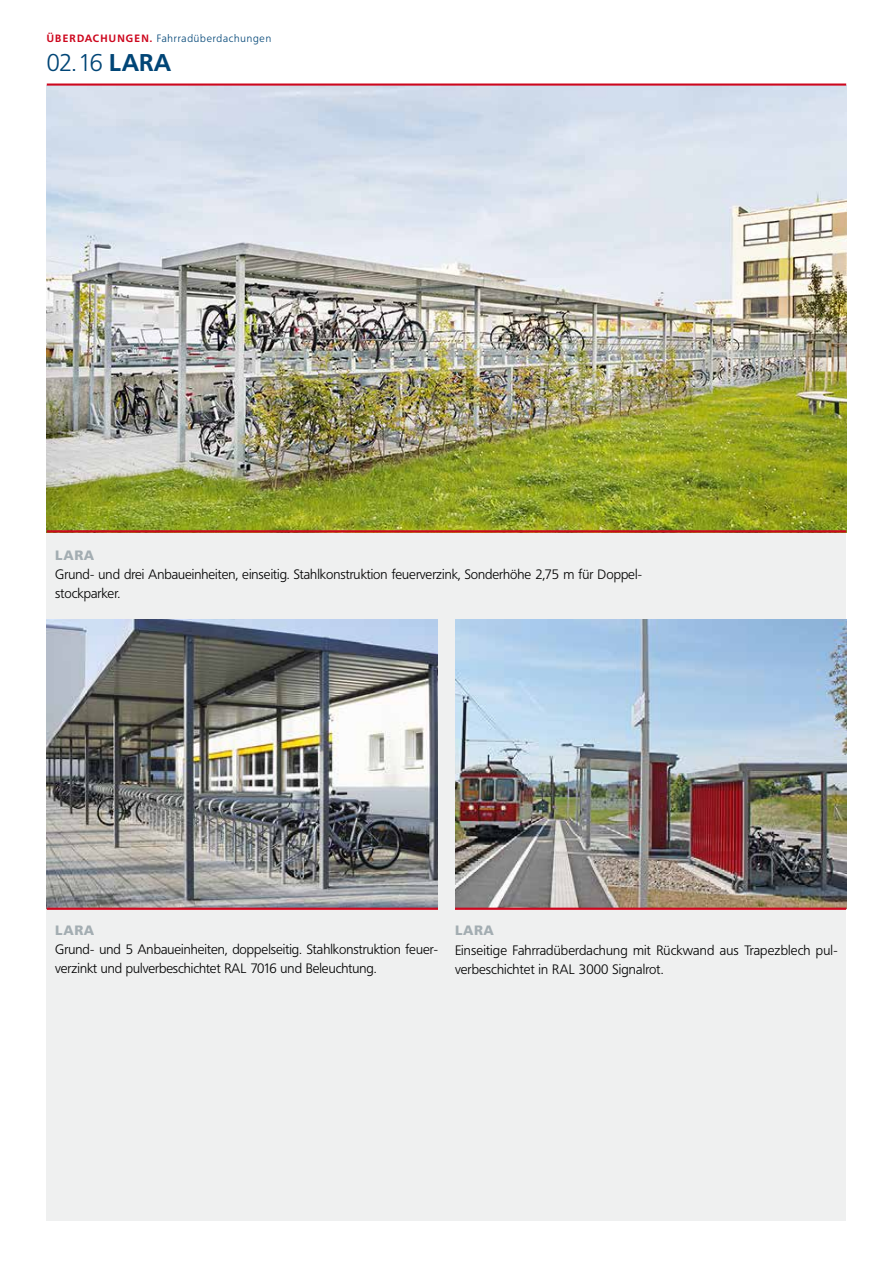
<style>
.page{position:relative;width:893px;height:1263px;background:#fff}
.page>*{position:absolute;margin:0;border:0;box-sizing:border-box;transform-origin:0 0}
.t1{font:300 24px "Frutiger BQ";color:#004576}
.t2{font:300 13.5px/18.8px "Frutiger BQ";color:#000}
.t3{font:900 13.5px "Frutiger BQ";letter-spacing:.03em;color:#a3adb2}
.t4{font:300 10.5px "Frutiger BQ";letter-spacing:.08em;color:#004576}
.t5{font:700 10.5px "Frutiger BQ";color:#cd071e}
.s1{font-weight:700;color:#cd071e}
.s2{font-weight:700}
</style>
<div class="page">
<div style="left:47px;top:85px;width:799px;height:1135px;background:#eff0f0"></div>
<img style="left:47px;top:86px;width:799px;height:444px">
<img style="left:47px;top:619px;width:391px;height:288px">
<img style="left:455px;top:619px;width:391px;height:288px">
<hr style="left:47px;top:530px;width:799px;height:2px;background:#cd071e">
<hr style="left:47px;top:907px;width:391px;height:3px;background:#cd071e">
<hr style="left:455px;top:907px;width:391px;height:3px;background:#cd071e">
<hr style="left:47px;top:84px;width:799px;height:2px;background:#cd071e">
<p class="t5" style="left:47px;top:32px;width:9px">ÜBERDA</p>
<p class="t5" style="left:93px;top:32px;width:24px">CHUNGEN-</p>
<p class="t4" style="left:150px;top:33px;width:123px"><span class="s1">.</span> Fahrradüberdachungen</p>
<h1 class="t1" style="left:47px;top:49px;width:126px">02.16 <span class="s2">LARA</span></h1>
<p class="t3" style="left:55px;top:547px;width:40px">LARA</p>
<p class="t2" style="left:55px;top:565px;width:588px">Grund- und drei Anbaueinheiten, einseitig. Stahlkonstruktion feuerverzink, Sonderhöhe 2,75 m für Doppel&shy;stockparker.</p>
<p class="t3" style="left:55px;top:922px;width:40px">LARA</p>
<p class="t2" style="left:55px;top:940px;width:384px">Grund- und 5 Anbaueinheiten, doppelseitig. Stahlkonstruktion feuer&shy;verzinkt und pulverbeschichtet RAL 7016 und Beleuchtung.</p>
<p class="t3" style="left:455px;top:922px;width:40px">LARA</p>
<p class="t2" style="left:455px;top:941px;width:384px;line-height:19.5px">Einseitige Fahrradüberdachung mit Rückwand aus Trapezblech pul&shy;verbeschichtet in RAL 3000 Signalrot.</p>
</div>
